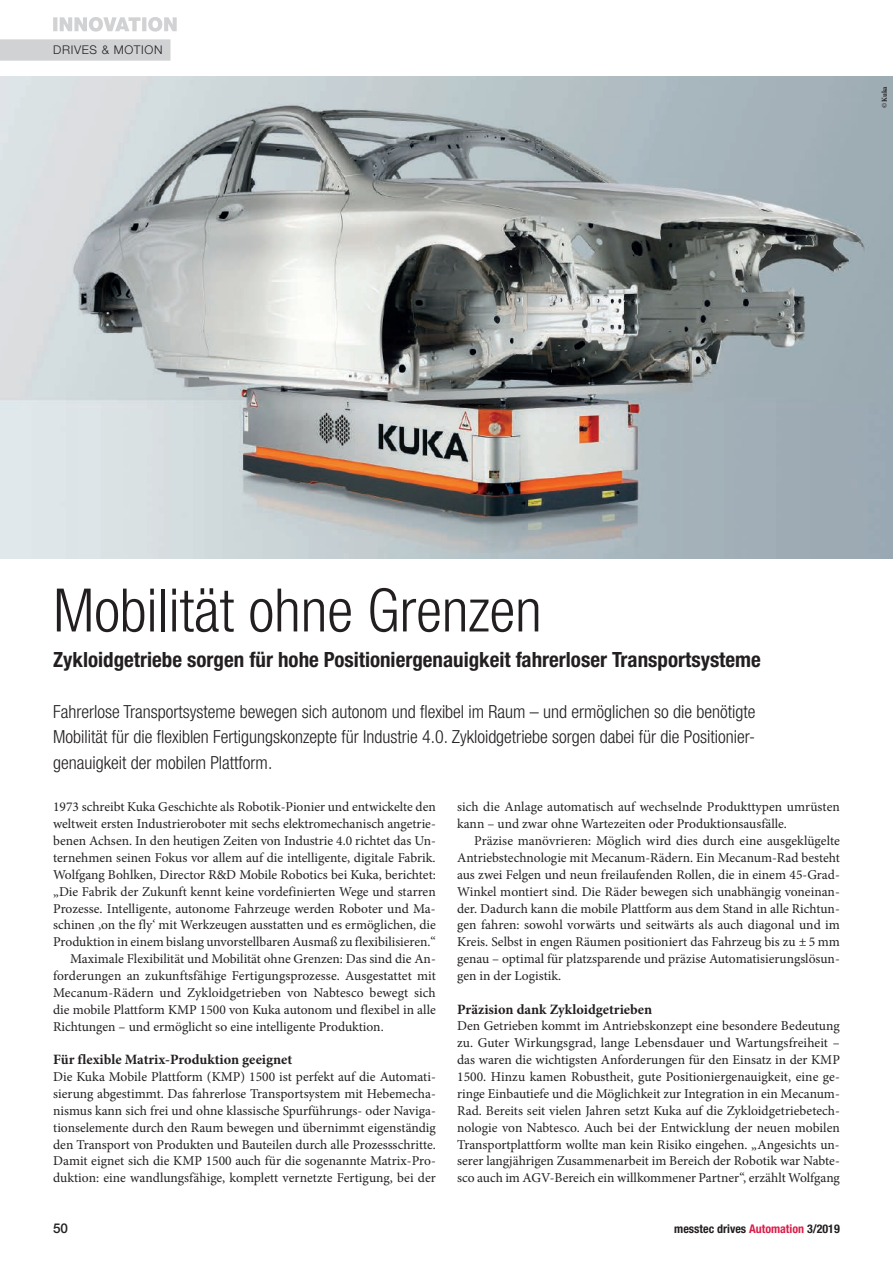
<style>
.page{position:relative;width:893px;height:1263px;background:#fff}
.page>*{position:absolute;margin:0;border:0;box-sizing:border-box;transform-origin:0 0}
.t1{font:300 condensed 60px "Helvetica Neue LT Std";color:#231f20}
.t2{font:700 condensed 21px "Helvetica Neue LT Std";color:#231f20}
.t3{font:300 condensed 18px/25.5px "Helvetica Neue LT Std";color:#231f20}
.t4{font:700 14.25px "Minion Pro";color:#231f20}
.t5{font:13.5px/16.8px "Minion Pro";color:#231f20;text-align:justify}
.t6{font:500 13.5px "Helvetica Neue LT Std";color:#231f20}
.t7{font:700 condensed 12px "Helvetica Neue LT Std";color:#231f20}
.t8{font:300 12px "Helvetica Neue LT Std";letter-spacing:.055em;color:#231f20}
.t9{font:700 condensed 7.5px "Minion Pro";color:#231f20}
.s1{color:#d81e4a}
</style>
<div class="page">
<img style="left:0;top:77px;width:893px;height:481px">
<svg style="left:53px;top:17px;width:124px;height:15px"></svg>
<div style="left:0;top:39px;width:170px;height:22px;background:#d1d2d4"></div>
<p class="t8" style="left:53px;top:43px;width:17px">DRIVES</p>
<p class="t8" style="left:102px;top:43px;width:60px">&amp; MOTION</p>
<p class="t9" style="left:879px;top:108px;width:24px;rotate:-90deg">© Kuka</p>
<h1 class="t1" style="left:53px;top:576px;width:490px">Mobilität ohne Grenzen</h1>
<h2 class="t2" style="left:53px;top:647px;width:709px">Zykloidgetriebe sorgen für hohe Positioniergenauigkeit fahrerloser Transportsysteme</h2>
<p class="t3" style="left:53px;top:699px;width:704px">Fahrerlose Transportsysteme bewegen sich autonom und flexibel im Raum – und ermöglichen so die benötigte<br>Mobilität für die flexiblen Fertigungskonzepte für Industrie 4.0. Zykloidgetriebe sorgen dabei für die Positionier&shy;genauigkeit der mobilen Plattform.</p>
<p class="t5" style="left:53px;top:799px;width:384px">1973 schreibt Kuka Geschichte als Robotik-Pionier und entwickelte den</p>
<p class="t5" style="left:53px;top:815px;width:384px">weltweit ersten Industrieroboter mit sechs elektromechanisch angetrie-</p>
<p class="t5" style="left:53px;top:832px;width:384px">benen Achsen. In den heutigen Zeiten von Industrie 4.0 richtet das Un-</p>
<p class="t5" style="left:53px;top:849px;width:384px">ternehmen seinen Fokus vor allem auf die intelligente, digitale Fabrik.</p>
<p class="t5" style="left:53px;top:866px;width:384px">Wolfgang Bohlken, Director R&amp;D Mobile Robotics bei Kuka, berichtet:</p>
<p class="t5" style="left:53px;top:883px;width:384px">„Die Fabrik der Zukunft kennt keine vordefinierten Wege und starren</p>
<p class="t5" style="left:53px;top:900px;width:384px">Prozesse. Intelligente, autonome Fahrzeuge werden Roboter und Ma-</p>
<p class="t5" style="left:53px;top:917px;width:384px">schinen ‚on the fly‘ mit Werkzeugen ausstatten und es ermöglichen, die</p>
<p class="t5" style="left:53px;top:933px;width:384px">Produktion in einem bislang unvorstellbaren Ausmaß zu flexibilisieren.“</p>
<p class="t5" style="left:70px;top:950px;width:367px">Maximale Flexibilität und Mobilität ohne Grenzen: Das sind die An-</p>
<p class="t5" style="left:53px;top:967px;width:384px">forderungen an zukunftsfähige Fertigungsprozesse. Ausgestattet mit</p>
<p class="t5" style="left:53px;top:984px;width:384px">Mecanum-Rädern und Zykloidgetrieben von Nabtesco bewegt sich</p>
<p class="t5" style="left:53px;top:1001px;width:384px">die mobile Plattform KMP 1500 von Kuka autonom und flexibel in alle</p>
<p class="t5" style="left:53px;top:1018px;width:332px">Richtungen – und ermöglicht so eine intelligente Produktion.</p>
<p class="t4" style="left:53px;top:1049px;width:241px">Für flexible Matrix-Produktion geeignet</p>
<p class="t5" style="left:53px;top:1068px;width:384px">Die Kuka Mobile Plattform (KMP) 1500 ist perfekt auf die Automati&shy;sierung abgestimmt. Das fahrerlose Transportsystem mit Hebemecha&shy;nismus kann sich frei und ohne klassische Spurführungs- oder Naviga&shy;tionselemente durch den Raum bewegen und übernimmt eigenständig den Transport von Produkten und Bauteilen durch alle Prozessschritte.<br>Damit eignet sich die KMP 1500 auch für die sogenannte Matrix-Pro&shy;duktion: eine wandlungsfähige, komplett vernetzte Fertigung, bei der</p>
<p class="t5" style="left:457px;top:799px;width:384px">sich die Anlage automatisch auf wechselnde Produkttypen umrüsten kann – und zwar ohne Wartezeiten oder Produktionsausfälle.</p>
<p class="t5" style="left:457px;top:832px;width:384px;text-indent:17px">Präzise manövrieren: Möglich wird dies durch eine ausgeklügelte Antriebstechnologie mit Mecanum-Rädern. Ein Mecanum-Rad besteht aus zwei Felgen und neun freilaufenden Rollen, die in einem 45-Grad-Winkel montiert sind. Die Räder bewegen sich unabhängig voneinan&shy;der. Dadurch kann die mobile Plattform aus dem Stand in alle Richtun&shy;gen fahren: sowohl vorwärts und seitwärts als auch diagonal und im Kreis. Selbst in engen Räumen positioniert das Fahrzeug bis zu ± 5 mm genau – optimal für platzsparende und präzise Automatisierungslösun&shy;gen in der Logistik.</p>
<p class="t4" style="left:457px;top:999px;width:197px">Präzision dank Zykloidgetrieben</p>
<p class="t5" style="left:457px;top:1018px;width:384px">Den Getrieben kommt im Antriebskonzept eine besondere Bedeutung zu. Guter Wirkungsgrad, lange Lebensdauer und Wartungsfreiheit – das waren die wichtigsten Anforderungen für den Einsatz in der KMP 1500. Hinzu kamen Robustheit, gute Positioniergenauigkeit, eine ge&shy;ringe Einbautiefe und die Möglichkeit zur Integration in ein Mecanum-Rad. Bereits seit vielen Jahren setzt Kuka auf die Zykloidgetriebetech&shy;nologie von Nabtesco. Auch bei der Entwicklung der neuen mobilen Transportplattform wollte man kein Risiko eingehen. „Angesichts un&shy;serer langjährigen Zusammenarbeit im Bereich der Robotik war Nabte&shy;sco auch im AGV-Bereich ein willkommener Partner“, erzählt Wolfgang</p>
<p class="t6" style="left:53px;top:1220px;width:17px">50</p>
<p class="t7" style="left:674px;top:1221px;width:167px">messtec drives <span class="s1">Automation</span> 3/2019</p>
</div>
